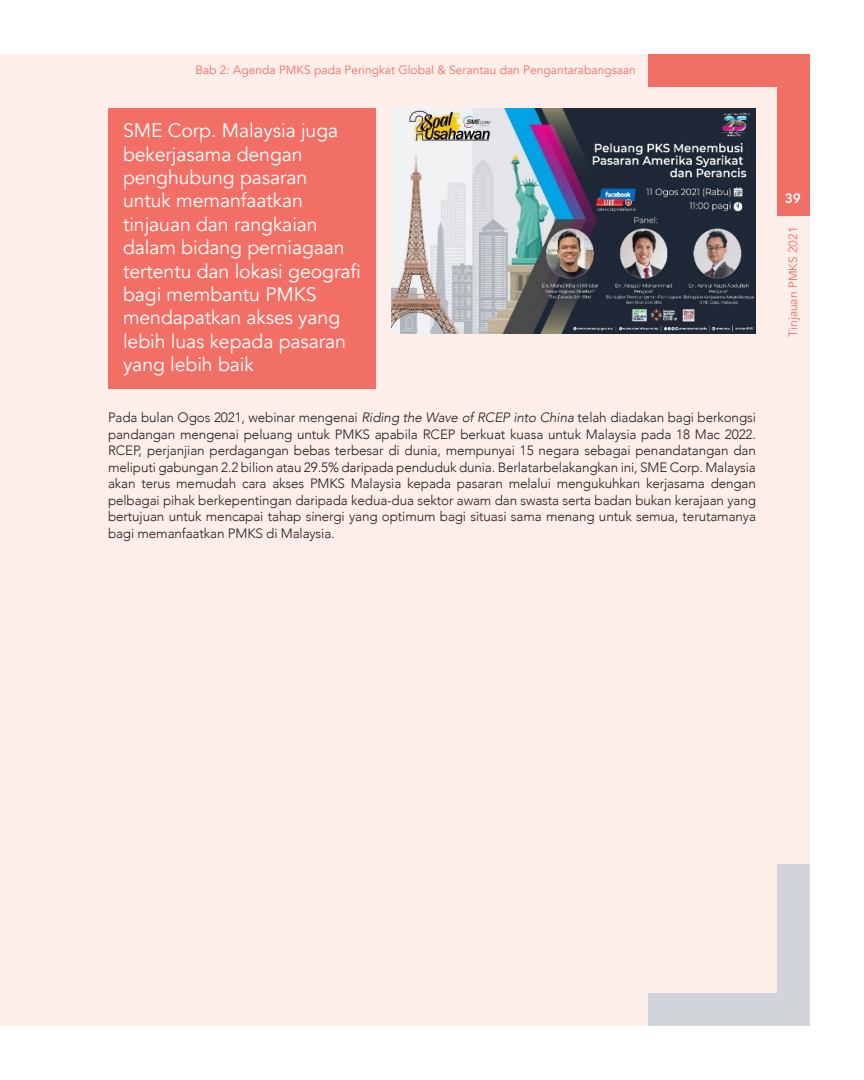
<style>
.page{position:relative;width:864px;height:1080px;background:#fff}
.page>*{position:absolute;margin:0;border:0;box-sizing:border-box;transform-origin:0 0}
.t1{font:19.5px/23.4px "Avenir";letter-spacing:-.005em;color:#fff}
.t2{font:300 13.5px/16.5px "Avenir";letter-spacing:-.01em;color:#231f20;text-align:justify}
.t3{font:800 13.5px "Avenir";color:#fff}
.t4{font:12px "Avenir";color:#f26f66}
.s1{font-style:italic}
</style>
<div class="page">
<div style="left:0;top:54px;width:810px;height:972px;background:#feeeea"></div>
<div style="left:648px;top:54px;width:162px;height:33px;background:#f26f66"></div>
<div style="left:777px;top:54px;width:33px;height:162px;background:#f26f66"></div>
<div style="left:648px;top:993px;width:162px;height:33px;background:#d1d5da"></div>
<div style="left:777px;top:864px;width:33px;height:162px;background:#d1d5da"></div>
<img style="left:392px;top:108px;width:364px;height:225px">
<div style="left:108px;top:108px;width:268px;height:280px;background:#f26f66"></div>
<p class="t4" style="left:195px;top:62px;width:442px">Bab 2: Agenda PMKS pada Peringkat Global &amp; Serantau dan Pengantarabangsaan</p>
<p class="t1" style="left:123px;top:119px;width:239px">SME Corp. Malaysia juga bekerjasama dengan penghubung pasaran<br>untuk memanfaatkan tinjauan dan rangkaian dalam bidang perniagaan tertentu dan lokasi geografi bagi membantu PMKS mendapatkan akses yang lebih luas kepada pasaran yang lebih baik</p>
<p class="t2" style="left:108px;top:410px;width:650px">Pada bulan Ogos 2021, webinar mengenai <span class="s1">Riding the Wave of RCEP into China</span> telah diadakan bagi berkongsi pandangan mengenai peluang untuk PMKS apabila RCEP berkuat kuasa untuk Malaysia pada 18 Mac 2022.<br>RCEP, perjanjian perdagangan bebas terbesar di dunia, mempunyai 15 negara sebagai penandatangan dan meliputi gabungan 2.2 bilion atau 29.5% daripada penduduk dunia. Berlatarbelakangkan ini, SME Corp. Malaysia akan terus memudah cara akses PMKS Malaysia kepada pasaran melalui mengukuhkan kerjasama dengan pelbagai pihak berkepentingan daripada kedua-dua sektor awam dan swasta serta badan bukan kerajaan yang bertujuan untuk mencapai tahap sinergi yang optimum bagi situasi sama menang untuk semua, terutamanya bagi memanfaatkan PMKS di Malaysia.</p>
<p class="t3" style="left:785px;top:187px;width:17px">39</p>
<p class="t4" style="left:786px;top:337px;width:112px;rotate:-90deg">Tinjauan PMKS 2021</p>
</div>
